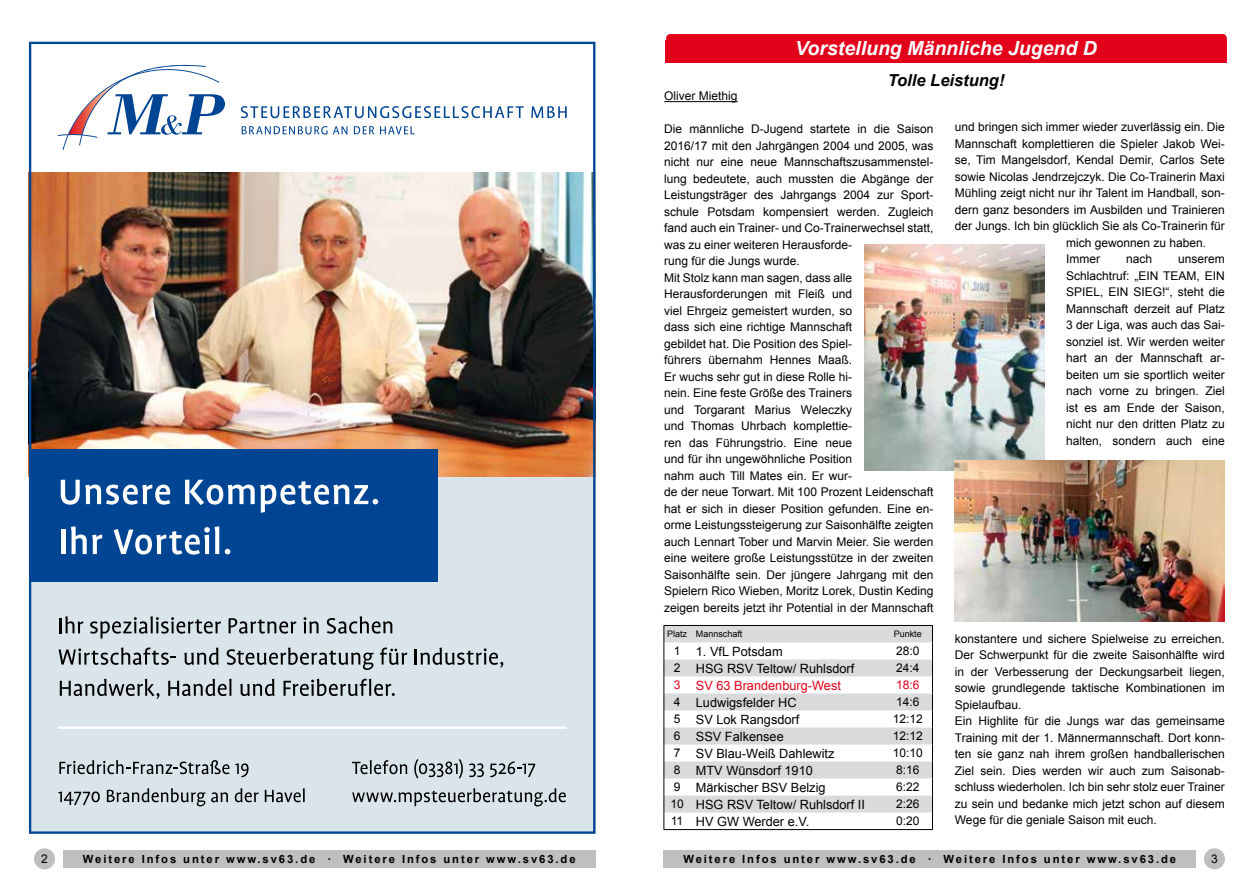
<style>
.page{position:relative;width:1259px;height:893px;background:#fff}
.page>*{position:absolute;margin:0;border:0;box-sizing:border-box;transform-origin:0 0}
.t1{font:italic 700 19.5px "Arial";color:#fff}
.t2{font:italic 700 16.5px "Arial";color:#000}
.t3{font:12.75px "Arial";color:#000}
.t4{font:12.75px "Arial";color:#e2001a}
.t5{font:12px/16.5px "Arial";color:#000}
.t6{font:12px "Arial";color:#e2001a}
.t7{font:700 11.25px "Arial";letter-spacing:.17em;color:#000}
.t8{font:9px "Arial";color:#000}
.s1{font-size:12px}
</style>
<div class="page">
<div style="left:63px;top:850px;width:532px;height:17px;background:#bdbfc0"></div>
<div style="left:663px;top:850px;width:533px;height:17px;background:#bdbfc0"></div>
<svg style="left:690px;top:626px;width:242px;height:187px;fill:#d9dadb"></svg>
<hr style="left:690px;top:625px;width:193px;height:1px;background:#000">
<hr style="left:883px;top:625px;width:50px;height:1px;background:#000">
<svg style="left:932px;top:626px;width:1px;height:203px"></svg>
<svg style="left:663px;top:625px;width:27px;height:205px"></svg>
<hr style="left:690px;top:829px;width:193px;height:1px;background:#000">
<hr style="left:883px;top:829px;width:50px;height:1px;background:#000">
<div style="left:34px;top:848px;width:21px;height:21px;background:#bdbfc0;border-radius:50%"></div>
<div style="left:1204px;top:848px;width:21px;height:21px;background:#bdbfc0;border-radius:50%"></div>
<img style="left:29px;top:42px;width:566px;height:792px">
<div style="left:29px;top:449px;width:408px;height:133px;background:#004494"></div>
<svg style="left:61px;top:480px;width:109px;height:25px"></svg>
<svg style="left:185px;top:480px;width:193px;height:33px"></svg>
<hr style="left:61px;top:530px;width:4px;height:24px;background:#fff">
<svg style="left:71px;top:526px;width:31px;height:28px"></svg>
<svg style="left:114px;top:526px;width:105px;height:29px"></svg>
<svg style="left:225px;top:549px;width:5px;height:5px"></svg>
<hr style="left:58px;top:726px;width:509px;height:3px;background:#fff">
<div style="left:666px;top:34px;width:560px;height:26px;background:#e2001a;border-radius:4px"></div>
<div style="left:665px;top:40px;width:561px;height:23px;background:#e2001a"></div>
<hr style="left:664px;top:101px;width:73px;height:1px;background:#000">
<img style="left:865px;top:244px;width:180px;height:226px">
<img style="left:955px;top:460px;width:270px;height:161px">
<h1 class="t1" style="left:795px;top:35px;width:303px">Vorstellung Männliche Jugend D</h1>
<h2 class="t2" style="left:887px;top:69px;width:118px">Tolle Leistung!</h2>
<p class="t5" style="left:955px;top:119px;width:271px">und bringen sich immer wieder zuverlässig ein. Die</p>
<p class="t5" style="left:955px;top:135px;width:271px">Mannschaft komplettieren die Spieler Jakob Wei-</p>
<p class="t5" style="left:955px;top:152px;width:271px">se, Tim Mangelsdorf, Kendal Demir, Carlos Sete</p>
<p class="t5" style="left:955px;top:168px;width:271px">sowie Nicolas Jendrzejczyk. Die Co-Trainerin Maxi</p>
<p class="t5" style="left:955px;top:185px;width:272px">Mühling zeigt nicht nur ihr Talent im Handball, son-</p>
<p class="t5" style="left:955px;top:201px;width:271px">dern ganz besonders im Ausbilden und Trainieren</p>
<p class="t5" style="left:955px;top:218px;width:272px">der Jungs. Ich bin glücklich Sie als Co-Trainerin für</p>
<p class="t5" style="left:1066px;top:234px;width:142px">mich gewonnen zu haben.</p>
<p class="t5" style="left:1066px;top:251px;width:35px">Immer</p>
<p class="t5" style="left:1126px;top:251px;width:28px">nach</p>
<p class="t5" style="left:664px;top:88px;width:75px">Oliver Miethig</p>
<p class="t5" style="left:664px;top:121px;width:271px">Die männliche D-Jugend startete in die Saison 2016/17 mit den Jahrgängen 2004 und 2005, was nicht nur eine neue Mannschaftszusammenstel&shy;lung bedeutete, auch mussten die Abgänge der Leistungsträger des Jahrgangs 2004 zur Sport&shy;schule Potsdam kompensiert werden. Zugleich fand auch ein Trainer- und Co-Trainerwechsel statt, was zu einer weiteren Herausforde-<br>rung für die Jungs wurde.<br>Mit Stolz kann man sagen, dass alle Herausforderungen mit Fleiß und<br>viel Ehrgeiz gemeistert wurden, so<br>dass sich eine richtige Mannschaft<br>gebildet hat. Die Position des Spiel-<br>führers übernahm Hennes Maaß.<br>Er wuchs sehr gut in diese Rolle hi-<br>nein. Eine feste Größe des Trainers<br>und Torgarant Marius Weleczky<br>und Thomas Uhrbach komplettie-<br>ren das Führungstrio. Eine neue<br>und für ihn ungewöhnliche Position<br>nahm auch Till Mates ein. Er wur-<br>de der neue Torwart. Mit 100 Prozent Leidenschaft hat er sich in dieser Position gefunden. Eine en&shy;orme Leistungssteigerung zur Saisonhälfte zeigten auch Lennart Tober und Marvin Meier. Sie werden eine weitere große Leistungsstütze in der zweiten Saisonhälfte sein. Der jüngere Jahrgang mit den Spielern Rico Wieben, Moritz Lorek, Dustin Keding zeigen bereits jetzt ihr Potential in der Mannschaft</p>
<p class="t5" style="left:1066px;top:251px;width:160px;text-align:justify;text-indent:112px">unserem Schlachtruf: „EIN TEAM, EIN SPIEL, EIN SIEG!“, steht die Mannschaft derzeit auf Platz 3 der Liga, was auch das Sai&shy;sonziel ist. Wir werden weiter hart an der Mannschaft ar&shy;beiten um sie sportlich weiter nach vorne zu bringen. Ziel ist es am Ende der Saison, nicht nur den dritten Platz zu halten, sondern auch eine</p>
<p class="t8" style="left:667px;top:628px;width:77px">Platz Mannschaft</p>
<p class="t8" style="left:893px;top:628px;width:30px">Punkte</p>
<p class="t3" style="left:674px;top:643px;width:110px"><span class="s1">1</span> 1. VfL Potsdam</p>
<p class="t5" style="left:896px;top:643px;width:25px">28:0</p>
<p class="t3" style="left:674px;top:660px;width:182px"><span class="s1">2</span> HSG RSV Teltow/ Ruhlsdorf</p>
<p class="t5" style="left:896px;top:660px;width:25px">24:4</p>
<p class="t4" style="left:674px;top:677px;width:169px"><span class="s1">3</span> SV 63 Brandenburg-West</p>
<p class="t6" style="left:896px;top:677px;width:25px">18:6</p>
<p class="t3" style="left:674px;top:694px;width:124px"><span class="s1">4</span> Ludwigsfelder HC</p>
<p class="t5" style="left:896px;top:694px;width:25px">14:6</p>
<p class="t3" style="left:674px;top:711px;width:127px"><span class="s1">5</span> SV Lok Rangsdorf</p>
<p class="t5" style="left:892px;top:711px;width:32px">12:12</p>
<p class="t3" style="left:674px;top:728px;width:112px"><span class="s1">6</span> SSV Falkensee</p>
<p class="t5" style="left:892px;top:728px;width:32px">12:12</p>
<p class="t3" style="left:674px;top:745px;width:162px"><span class="s1">7</span> SV Blau-Weiß Dahlewitz</p>
<p class="t5" style="left:892px;top:745px;width:32px">10:10</p>
<p class="t3" style="left:674px;top:762px;width:141px"><span class="s1">8</span> MTV Wünsdorf 1910</p>
<p class="t5" style="left:896px;top:762px;width:25px">8:16</p>
<p class="t3" style="left:674px;top:779px;width:153px"><span class="s1">9</span> Märkischer BSV Belzig</p>
<p class="t5" style="left:896px;top:779px;width:25px">6:22</p>
<p class="t3" style="left:670px;top:796px;width:196px"><span class="s1">10</span> HSG RSV Teltow/ Ruhlsdorf II</p>
<p class="t5" style="left:896px;top:796px;width:25px">2:26</p>
<p class="t3" style="left:671px;top:813px;width:140px"><span class="s1">11</span> HV GW Werder e.V.</p>
<p class="t5" style="left:896px;top:813px;width:25px">0:20</p>
<p class="t5" style="left:955px;top:630px;width:271px">konstantere und sichere Spielweise zu erreichen.<br>Der Schwerpunkt für die zweite Saisonhälfte wird in der Verbesserung der Deckungsarbeit liegen, sowie grundlegende taktische Kombinationen im Spielaufbau.<br>Ein Highlite für die Jungs war das gemeinsame Training mit der 1. Männermannschaft. Dort konn&shy;ten sie ganz nah ihrem großen handballerischen Ziel sein. Dies werden wir auch zum Saisonab&shy;schluss wiederholen. Ich bin sehr stolz euer Trainer zu sein und bedanke mich jetzt schon auf diesem Wege für die geniale Saison mit euch.</p>
<p class="t5" style="left:41px;top:850px;width:8px">2</p>
<p class="t5" style="left:1211px;top:850px;width:8px">3</p>
<p class="t7" style="left:83px;top:851px;width:494px">Weitere Infos unter www.sv63.de · Weitere Infos unter www.sv63.de</p>
<p class="t7" style="left:683px;top:851px;width:494px">Weitere Infos unter www.sv63.de · Weitere Infos unter www.sv63.de</p>
</div>
